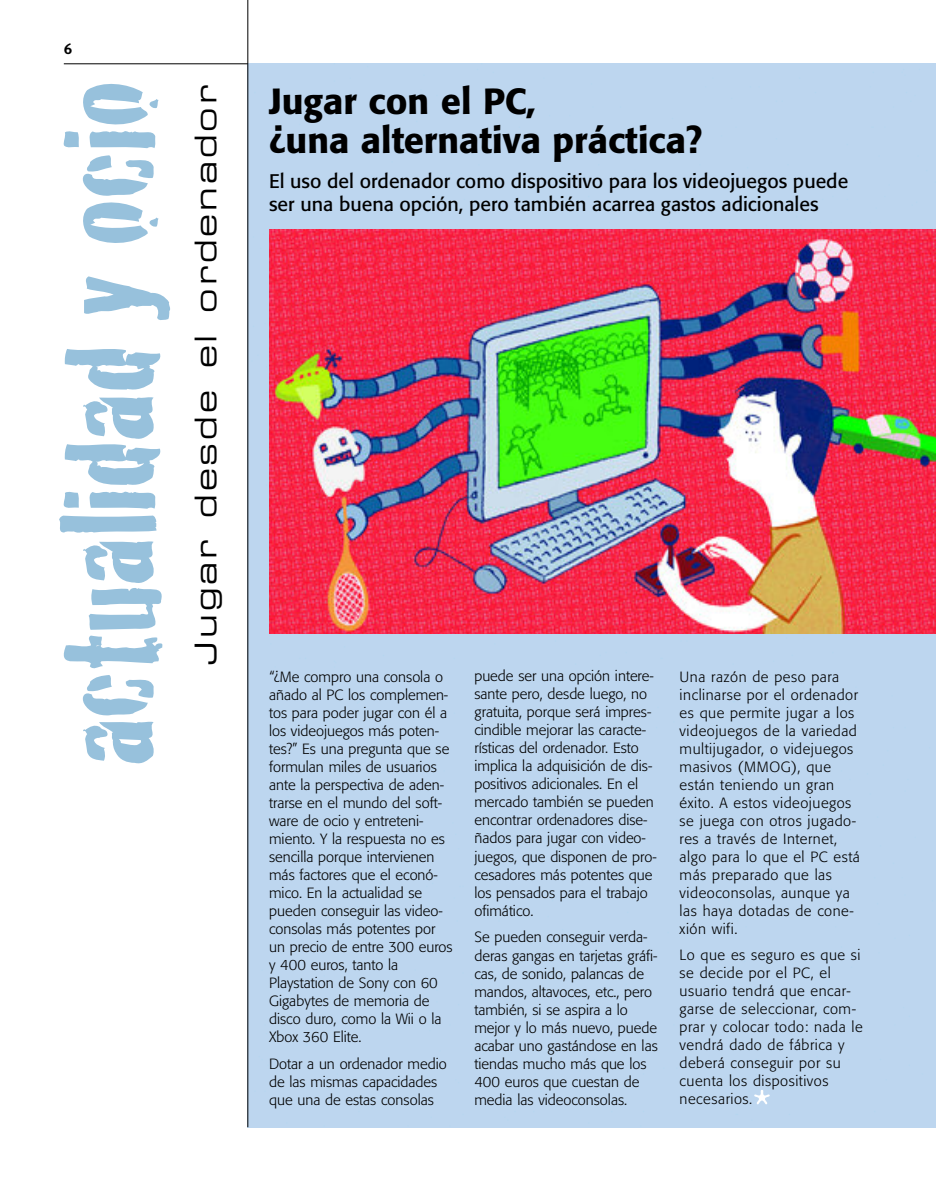
<style>
.page{position:relative;width:936px;height:1191px;background:#fff}
.page>*{position:absolute;margin:0;border:0;box-sizing:border-box;transform-origin:0 0}
.t1{font:135px "Crackhouse";color:#97c1dc}
.t2{font:500 36px/39px "Formata";color:#000}
.t3{font:30px "Eurostile Extended Two";letter-spacing:.095em;color:#000}
.t4{font:19.5px/22.5px "Formata";color:#000}
.t5{font:700 15px "Meta";color:#000}
.t6{font:300 14.7px/18px "Formata";color:#000}
.t7{font:300 14.7px/18px "Formata";letter-spacing:.035em;color:#000}
</style>
<div class="page">
<div style="left:248px;top:64px;width:687px;height:1063px;background:#bdd6ef"></div>
<hr style="left:64px;top:63px;width:184px;height:1px;background:#000">
<img style="left:269px;top:230px;width:666px;height:404px">
<svg style="left:754px;top:1089px;width:15px;height:15px"></svg>
<hr style="left:247px;top:0;width:1px;height:1127px;background:#000">
<p class="t5" style="left:64px;top:43px;width:10px">6</p>
<h1 class="t1" style="left:66px;top:766px;width:688px;rotate:-90deg">actualidad y ocio</h1>
<h3 class="t3" style="left:195px;top:664px;width:581px;rotate:-90deg">Jugar desde el ordenador</h3>
<h2 class="t2" style="left:269px;top:85px;width:435px">Jugar con el PC,<br>¿una alternativa práctica?</h2>
<h3 class="t4" style="left:269px;top:172px;width:580px">El uso del ordenador como dispositivo para los videojuegos puede ser una buena opción, pero también acarrea gastos adicionales</h3>
<p class="t6" style="left:269px;top:668px;width:185px">“¿Me compro una consola o añado al PC los complemen&shy;tos para poder jugar con él a los videojuegos más poten&shy;tes?” Es una pregunta que se formulan miles de usuarios ante la perspectiva de aden&shy;trarse en el mundo del soft&shy;ware de ocio y entreteni&shy;miento. Y la respuesta no es sencilla porque intervienen más factores que el econó&shy;mico. En la actualidad se pueden conseguir las video&shy;consolas más potentes por un precio de entre 300 euros y 400 euros, tanto la<br>Playstation de Sony con 60<br>Gigabytes de memoria de disco duro, como la Wii o la<br>Xbox 360 Elite.</p>
<p class="t6" style="left:269px;top:1055px;width:179px">Dotar a un ordenador medio de las mismas capacidades que una de estas consolas</p>
<p class="t6" style="left:474px;top:667px;width:184px">puede ser una opción intere&shy;sante pero, desde luego, no gratuita, porque será impres&shy;cindible mejorar las caracte&shy;rísticas del ordenador. Esto implica la adquisición de dis&shy;positivos adicionales. En el mercado también se pueden encontrar ordenadores dise&shy;ñados para jugar con video&shy;juegos, que disponen de pro&shy;cesadores más potentes que los pensados para el trabajo ofimático.</p>
<p class="t6" style="left:474px;top:929px;width:185px">Se pueden conseguir verda&shy;deras gangas en tarjetas gráfi&shy;cas, de sonido, palancas de mandos, altavoces, etc., pero también, si se aspira a lo mejor y lo más nuevo, puede acabar uno gastándose en las tiendas mucho más que los<br>400 euros que cuestan de media las videoconsolas.</p>
<p class="t7" style="left:679px;top:668px;width:182px">Una razón de peso para inclinarse por el ordenador es que permite jugar a los videojuegos de la variedad multijugador, o videjuegos masivos (MMOG), que están teniendo un gran éxito. A estos videojuegos se juega con otros jugado&shy;res a través de Internet, algo para lo que el PC está más preparado que las videoconsolas, aunque ya las haya dotadas de cone&shy;xión wifi.</p>
<p class="t7" style="left:679px;top:947px;width:185px">Lo que es seguro es que si se decide por el PC, el usuario tendrá que encar&shy;garse de seleccionar, com&shy;prar y colocar todo: nada le vendrá dado de fábrica y deberá conseguir por su cuenta los dispositivos necesarios.</p>
</div>
